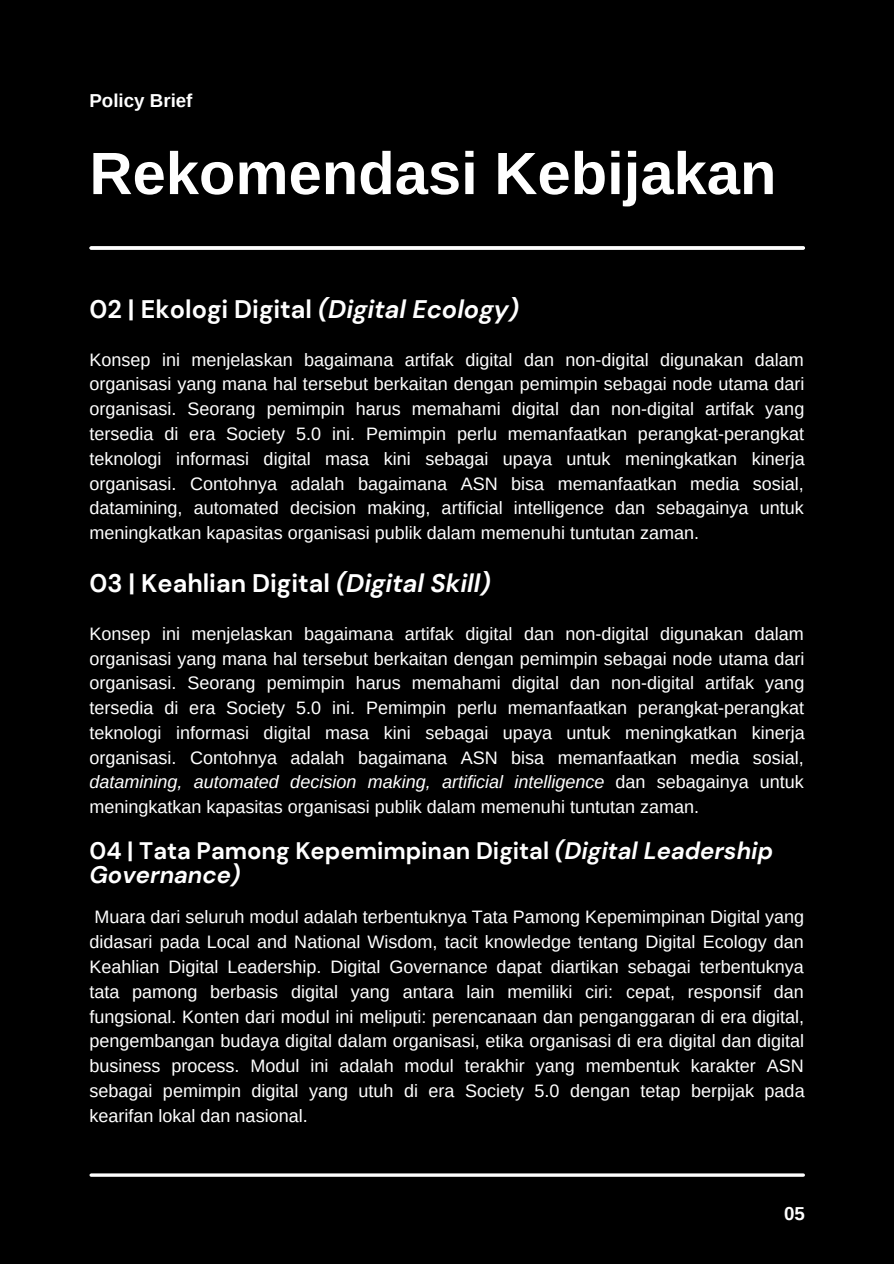
<style>
.page{position:relative;width:894px;height:1264px;background:#fff}
.page>*{position:absolute;margin:0;border:0;box-sizing:border-box;transform-origin:0 0}
.t1{font:700 59.7px "Arimo";color:#fff}
.t2{font:700 25.35px "DM Sans";color:#fff}
.t3{font:700 23.85px/23.7px "DM Sans";color:#fff}
.t4{font:700 18.75px "Arimo";color:#fff}
.t5{font:18px/24.8px "Arimo";color:#fff;text-align:justify}
.s1{font-style:italic}
</style>
<div class="page">
<div style="left:0;top:0;width:893px;height:1263px;background:#000"></div>
<hr style="left:91px;top:1173px;width:712px;height:3px;background:#fff">
<svg style="left:91px;top:246px;width:712px;height:4px;background:#f2f2f2"></svg>
<p class="t4" style="left:89px;top:90px;width:105px">Policy Brief</p>
<p class="t1" style="left:89px;top:140px;width:688px">Rekomendasi Kebijakan</p>
<p class="t2" style="left:89px;top:292px;width:431px">02 | Ekologi Digital <span class="s1">(Digital Ecology)</span></p>
<p class="t5" style="left:89px;top:347px;width:716px">Konsep ini menjelaskan bagaimana artifak digital dan non-digital digunakan dalam organisasi yang mana hal tersebut berkaitan dengan pemimpin sebagai node utama dari organisasi. Seorang pemimpin harus memahami digital dan non-digital artifak yang tersedia di era Society 5.0 ini. Pemimpin perlu memanfaatkan perangkat-perangkat teknologi informasi digital masa kini sebagai upaya untuk meningkatkan kinerja organisasi. Contohnya adalah bagaimana ASN bisa memanfaatkan media sosial, datamining, automated decision making, artificial intelligence dan sebagainya untuk meningkatkan kapasitas organisasi publik dalam memenuhi tuntutan zaman.</p>
<p class="t2" style="left:89px;top:566px;width:402px">03 | Keahlian Digital <span class="s1">(Digital Skill)</span></p>
<p class="t5" style="left:89px;top:621px;width:716px">Konsep ini menjelaskan bagaimana artifak digital dan non-digital digunakan dalam organisasi yang mana hal tersebut berkaitan dengan pemimpin sebagai node utama dari organisasi. Seorang pemimpin harus memahami digital dan non-digital artifak yang tersedia di era Society 5.0 ini. Pemimpin perlu memanfaatkan perangkat-perangkat teknologi informasi digital masa kini sebagai upaya untuk meningkatkan kinerja organisasi. Contohnya adalah bagaimana ASN bisa memanfaatkan media sosial, <span class="s1">datamining, automated decision making, artificial intelligence</span> dan sebagainya untuk meningkatkan kapasitas organisasi publik dalam memenuhi tuntutan zaman.</p>
<p class="t3" style="left:89px;top:839px;width:685px">04 | Tata Pamong Kepemimpinan Digital <span class="s1">(Digital Leadership<br>Governance)</span></p>
<p class="t5" style="left:89px;top:904px;width:716px">Muara dari seluruh modul adalah terbentuknya Tata Pamong Kepemimpinan Digital yang didasari pada Local and National Wisdom, tacit knowledge tentang Digital Ecology dan Keahlian Digital Leadership. Digital Governance dapat diartikan sebagai terbentuknya tata pamong berbasis digital yang antara lain memiliki ciri: cepat, responsif dan fungsional. Konten dari modul ini meliputi: perencanaan dan penganggaran di era digital, pengembangan budaya digital dalam organisasi, etika organisasi di era digital dan digital business process. Modul ini adalah modul terakhir yang membentuk karakter ASN sebagai pemimpin digital yang utuh di era Society 5.0 dengan tetap berpijak pada kearifan lokal dan nasional.</p>
<p class="t4" style="left:783px;top:1202px;width:22px">05</p>
</div>
